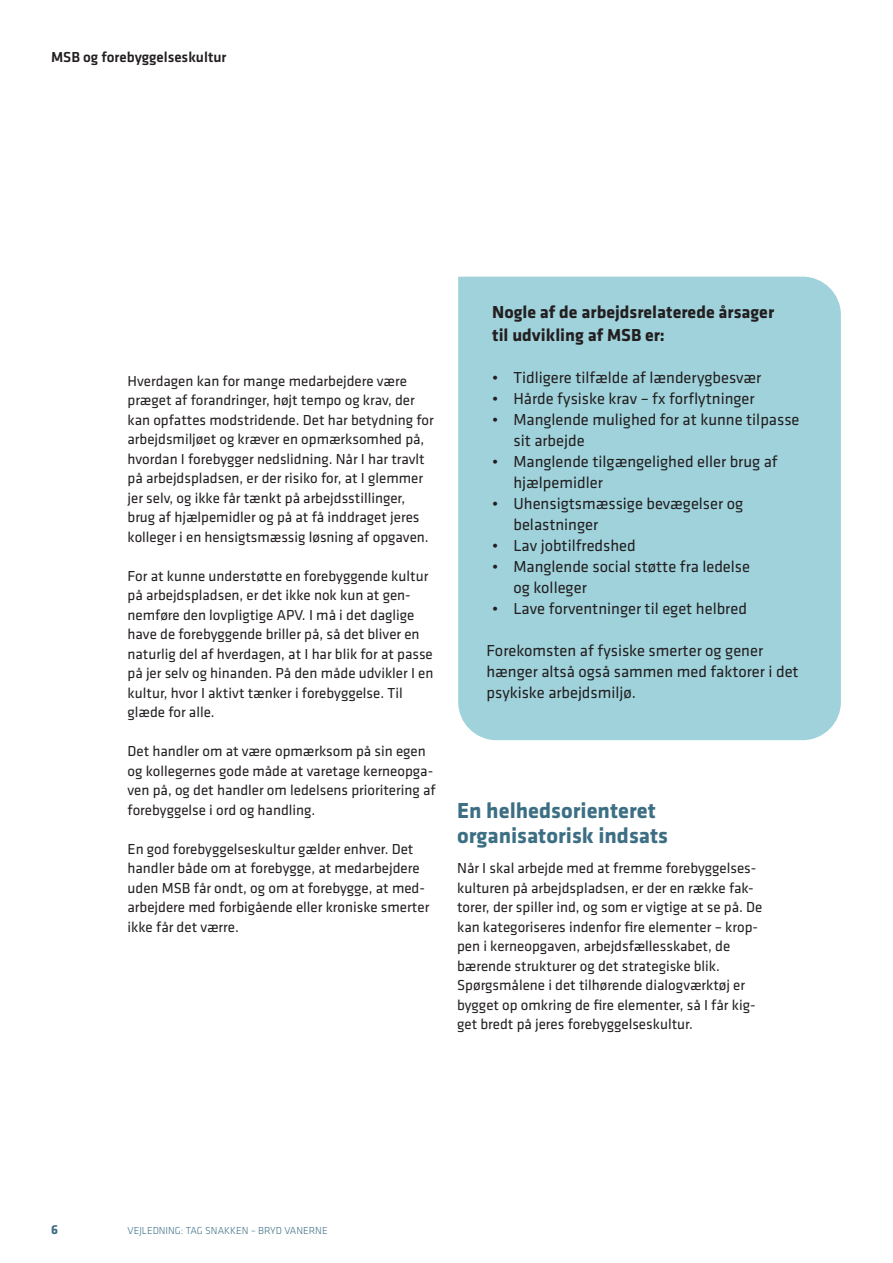
<style>
.page{position:relative;width:893px;height:1263px;background:#fff}
.page>*{position:absolute;margin:0;border:0;box-sizing:border-box;transform-origin:0 0}
.mellemrubrik_1{font:700 22.5px/25.5px "Klavika";color:#3d6f84}
.BAR_Citat{font:700 18px/22.5px "Klavika";color:#231f20}
.BAR_Citat-2{font:16.5px/21px "Klavika";color:#231f20}
.BAR_Brød{font:15px/19.5px "Klavika";color:#231f20}
.Overskrift_opslag_1{font:500 15px "Klavika";color:#231f20}
.t1{font:700 13.5px "Klavika";color:#3d6f84}
.t2{font:300 10.5px "Klavika";color:#3d6f84}
</style>
<div class="page">
<div style="left:458px;top:277px;width:383px;height:463px;background:#9fd2db"></div>
<p class="Overskrift_opslag_1" style="left:51px;top:47px;width:177px">MSB og forebyggelseskultur</p>
<p class="BAR_Brød" style="left:128px;top:370px;width:308px">Hverdagen kan for mange medarbejdere være præget af forandringer, højt tempo og krav, der kan opfattes modstridende. Det har betydning for arbejdsmiljøet og kræver en opmærksomhed på, hvordan I forebygger nedslidning. Når I har travlt på arbejdspladsen, er der risiko for, at I glemmer jer selv, og ikke får tænkt på arbejdsstillinger, brug af hjælpemidler og på at få inddraget jeres kolleger i en hensigtsmæssig løsning af opgaven.</p>
<p class="BAR_Brød" style="left:128px;top:565px;width:307px">For at kunne understøtte en forebyggende kultur på arbejdspladsen, er det ikke nok kun at gen&shy;nemføre den lovpligtige APV. I må i det daglige have de forebyggende briller på, så det bliver en naturlig del af hverdagen, at I har blik for at passe på jer selv og hinanden. På den måde udvikler I en kultur, hvor I aktivt tænker i forebyggelse. Til glæde for alle.</p>
<p class="BAR_Brød" style="left:128px;top:741px;width:310px">Det handler om at være opmærksom på sin egen og kollegernes gode måde at varetage kerneopga&shy;ven på, og det handler om ledelsens prioritering af forebyggelse i ord og handling.</p>
<p class="BAR_Brød" style="left:128px;top:838px;width:303px">En god forebyggelseskultur gælder enhver. Det handler både om at forebygge, at medarbejdere uden MSB får ondt, og om at forebygge, at med&shy;arbejdere med forbigående eller kroniske smerter ikke får det værre.</p>
<p class="BAR_Citat" style="left:492px;top:300px;width:284px">Nogle af de arbejdsrelaterede årsager til udvikling af MSB er:</p>
<p class="BAR_Citat-2" style="left:492px;top:366px;width:271px">• Tidligere tilfælde af lænderygbesvær</p>
<p class="BAR_Citat-2" style="left:492px;top:387px;width:264px">• Hårde fysiske krav – fx forflytninger</p>
<p class="BAR_Citat-2" style="left:513px;top:408px;width:288px;text-indent:-21px">• Manglende mulighed for at kunne tilpasse sit arbejde</p>
<p class="BAR_Citat-2" style="left:513px;top:450px;width:266px;text-indent:-21px">• Manglende tilgængelighed eller brug af hjælpemidler</p>
<p class="BAR_Citat-2" style="left:513px;top:492px;width:231px;text-indent:-21px">• Uhensigtsmæssige bevægelser og belastninger</p>
<p class="BAR_Citat-2" style="left:492px;top:534px;width:145px">• Lav jobtilfredshed</p>
<p class="BAR_Citat-2" style="left:513px;top:555px;width:238px;text-indent:-21px">• Manglende social støtte fra ledelse og kolleger</p>
<p class="BAR_Citat-2" style="left:492px;top:597px;width:256px">• Lave forventninger til eget helbred</p>
<p class="BAR_Citat-2" style="left:486px;top:639px;width:314px">Forekomsten af fysiske smerter og gener hænger altså også sammen med faktorer i det psykiske arbejdsmiljø.</p>
<p class="mellemrubrik_1" style="left:457px;top:796px;width:212px">En helhedsorienteret organisatorisk indsats</p>
<p class="BAR_Brød" style="left:457px;top:858px;width:307px">Når I skal arbejde med at fremme forebyggelses&shy;kulturen på arbejdspladsen, er der en række fak&shy;torer, der spiller ind, og som er vigtige at se på. De kan kategoriseres indenfor fire elementer – krop&shy;pen i kerneopgaven, arbejdsfællesskabet, de bærende strukturer og det strategiske blik.<br>Spørgsmålene i det tilhørende dialogværktøj er bygget op omkring de fire elementer, så I får kig&shy;get bredt på jeres forebyggelseskultur.</p>
<p class="t1" style="left:51px;top:1220px;width:8px">6</p>
<p class="t2" style="left:128px;top:1224px;width:202px">VEJLEDNING: TAG SNAKKEN – BRYD VANERNE</p>
</div>
